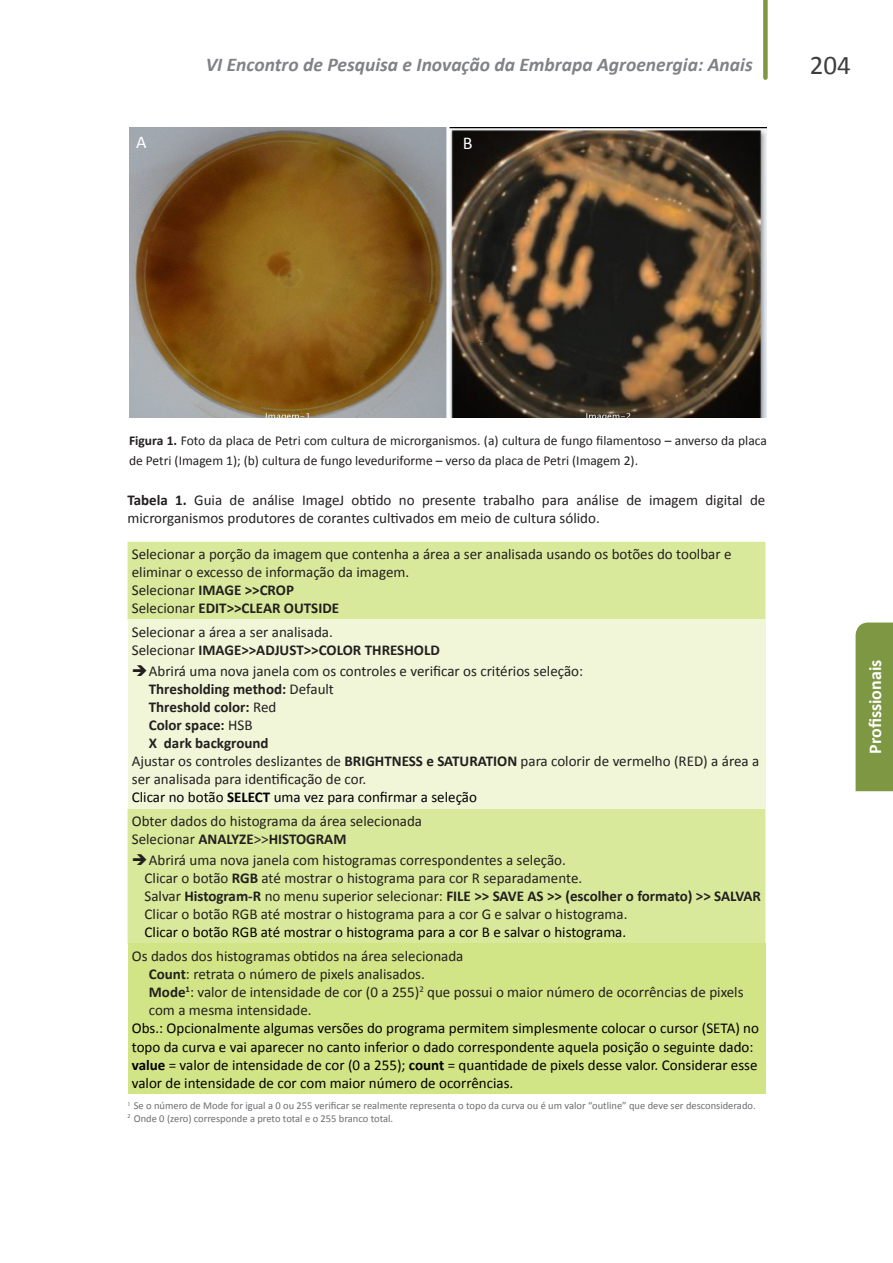
<style>
.page{position:relative;width:893px;height:1263px;background:#fff}
.page>*{position:absolute;margin:0;border:0;box-sizing:border-box;transform-origin:0 0}
.t1{font:27px "Calibri";color:#3e3e3f}
.t2{font:italic 700 19.5px "Calibri";color:#808285}
.t3{font:700 18px "Calibri";color:#fff}
.t4{font:18px "Calibri";color:#fff}
.tabela_miolo_central{font:15px/18px "Calibri";color:#231f20}
.TABELA_MIOLO{font:15px/18px "Calibri";color:#000}
.tabela_miolo_central-2{font:700 15px "Calibri";color:#231f20}
.Tabela{font:15px/18px "Calibri";color:#231f20}
.TABELA_MIOLO-2{font:15px/18px "Calibri";color:#231f20}
.tabela_miolo_central-3{font:15px "Calibri";color:#000}
.t5{font:13.5px/20.2px "Calibri";color:#231f20}
.t6{font:10.5px/12.6px "Calibri";color:#6c6d70}
.s1{font-weight:700}
.s2{font-weight:400}
</style>
<div class="page">
<div style="left:855px;top:622px;width:38px;height:169px;background:#7d9742"></div>
<div style="left:763px;top:0;width:5px;height:78px;background:#7d9742"></div>
<div style="left:128px;top:542px;width:637px;height:402px;background:#d8e99b"></div>
<div style="left:128px;top:620px;width:637px;height:189px;background:#f0f6d7"></div>
<div style="left:128px;top:944px;width:637px;height:150px;background:#d1e486"></div>
<img style="left:129px;top:128px;width:638px;height:290px">
<svg style="left:148px;top:865px;width:15px;height:1px"></svg>
<h2 class="t2" style="left:206px;top:53px;width:548px">VI Encontro de Pesquisa e Inovação da Embrapa Agroenergia: Anais</h2>
<h1 class="t1" style="left:810px;top:48px;width:43px">204</h1>
<p class="t4" style="left:136px;top:131px;width:12px">A</p>
<p class="t4" style="left:463px;top:132px;width:11px">B</p>
<p class="t5" style="left:129px;top:429px;width:639px"><span class="s1">Figura 1.</span> Foto da placa de Petri com cultura de microrganismos. (a) cultura de fungo filamentoso – anverso da placa de Petri (Imagem 1); (b) cultura de fungo leveduriforme – verso da placa de Petri (Imagem 2).</p>
<p class="Tabela" style="left:128px;top:490px;width:639px"><span class="s1">Tabela 1.</span> Guia de análise ImageJ obtido no presente trabalho para análise de imagem digital de microrganismos produtores de corantes cultivados em meio de cultura sólido.</p>
<p class="tabela_miolo_central" style="left:132px;top:545px;width:601px">Selecionar a porção da imagem que contenha a área a ser analisada usando os botões do toolbar e eliminar o excesso de informação da imagem.</p>
<p class="tabela_miolo_central-2" style="left:132px;top:581px;width:164px"><span class="s2">Selecionar</span> IMAGE &gt;&gt;CROP</p>
<p class="tabela_miolo_central-2" style="left:132px;top:599px;width:209px"><span class="s2">Selecionar</span> EDIT&gt;&gt;CLEAR OUTSIDE</p>
<p class="tabela_miolo_central" style="left:132px;top:623px;width:203px">Selecionar a área a ser analisada.</p>
<p class="tabela_miolo_central-2" style="left:132px;top:641px;width:309px"><span class="s2">Selecionar</span> IMAGE&gt;&gt;ADJUST&gt;&gt;COLOR THRESHOLD</p>
<p class="Tabela" style="left:132px;top:662px;width:453px">➔Abrirá uma nova janela com os controles e verificar os critérios seleção:</p>
<p class="tabela_miolo_central-2" style="left:149px;top:680px;width:187px">Thresholding method: <span class="s2">Default</span></p>
<p class="tabela_miolo_central-2" style="left:149px;top:698px;width:129px">Threshold color: <span class="s2">Red</span></p>
<p class="tabela_miolo_central-2" style="left:149px;top:716px;width:105px">Color space: <span class="s2">HSB</span></p>
<p class="tabela_miolo_central-2" style="left:149px;top:734px;width:121px">X dark background</p>
<p class="tabela_miolo_central" style="left:132px;top:752px;width:629px">Ajustar os controles deslizantes de <span class="s1">BRIGHTNESS e SATURATION</span> para colorir de vermelho (RED) a área a ser analisada para identificação de cor.</p>
<p class="tabela_miolo_central-3" style="left:132px;top:788px;width:347px">Clicar no botão <span class="s1">SELECT</span> uma vez para confirmar a seleção</p>
<p class="tabela_miolo_central" style="left:132px;top:812px;width:292px">Obter dados do histograma da área selecionada</p>
<p class="tabela_miolo_central-2" style="left:132px;top:830px;width:216px"><span class="s2">Selecionar</span> ANALYZE<span class="s2">&gt;&gt;</span>HISTOGRAM</p>
<p class="Tabela" style="left:132px;top:851px;width:436px">➔Abrirá uma nova janela com histogramas correspondentes a seleção.</p>
<p class="tabela_miolo_central" style="left:145px;top:869px;width:439px">Clicar o botão <span class="s1">RGB</span> até mostrar o histograma para cor R separadamente.</p>
<p class="tabela_miolo_central-2" style="left:145px;top:887px;width:618px"><span class="s2">Salvar</span> Histogram‑R <span class="s2">no menu superior selecionar:</span> FILE &gt;&gt; SAVE AS &gt;&gt; (escolher o formato) &gt;&gt; SALVAR</p>
<p class="tabela_miolo_central" style="left:145px;top:905px;width:484px">Clicar o botão RGB até mostrar o histograma para a cor G e salvar o histograma.</p>
<p class="tabela_miolo_central-3" style="left:145px;top:923px;width:483px">Clicar o botão RGB até mostrar o histograma para a cor B e salvar o histograma.</p>
<p class="TABELA_MIOLO-2" style="left:132px;top:947px;width:333px">Os dados dos histogramas obtidos na área selecionada</p>
<p class="TABELA_MIOLO-2" style="left:149px;top:965px;width:278px"><span class="s1">Count</span>: retrata o número de pixels analisados.</p>
<p class="TABELA_MIOLO-2" style="left:149px;top:983px;width:596px"><span class="s1">Mode</span><sup>1</sup>: valor de intensidade de cor (0 a 255)<sup>2</sup> que possui o maior número de ocorrências de pixels com a mesma intensidade.</p>
<p class="TABELA_MIOLO" style="left:132px;top:1019px;width:629px">Obs.: Opcionalmente algumas versões do programa permitem simplesmente colocar o cursor (SETA) no topo da curva e vai aparecer no canto inferior o dado correspondente aquela posição o seguinte dado: <span class="s1">value</span> = valor de intensidade de cor (0 a 255); <span class="s1">count</span> = quantidade de pixels desse valor. Considerar esse valor de intensidade de cor com maior número de ocorrências.</p>
<p class="t6" style="left:128px;top:1099px;width:630px"><sup>1</sup> Se o número de Mode for igual a 0 ou 255 verificar se realmente representa o topo da curva ou é um valor “outline” que deve ser desconsiderado.<br><sup>2</sup> Onde 0 (zero) corresponde a preto total e o 255 branco total.</p>
<p class="t3" style="left:864px;top:754px;width:96px;rotate:-90deg">Profissionais</p>
</div>
